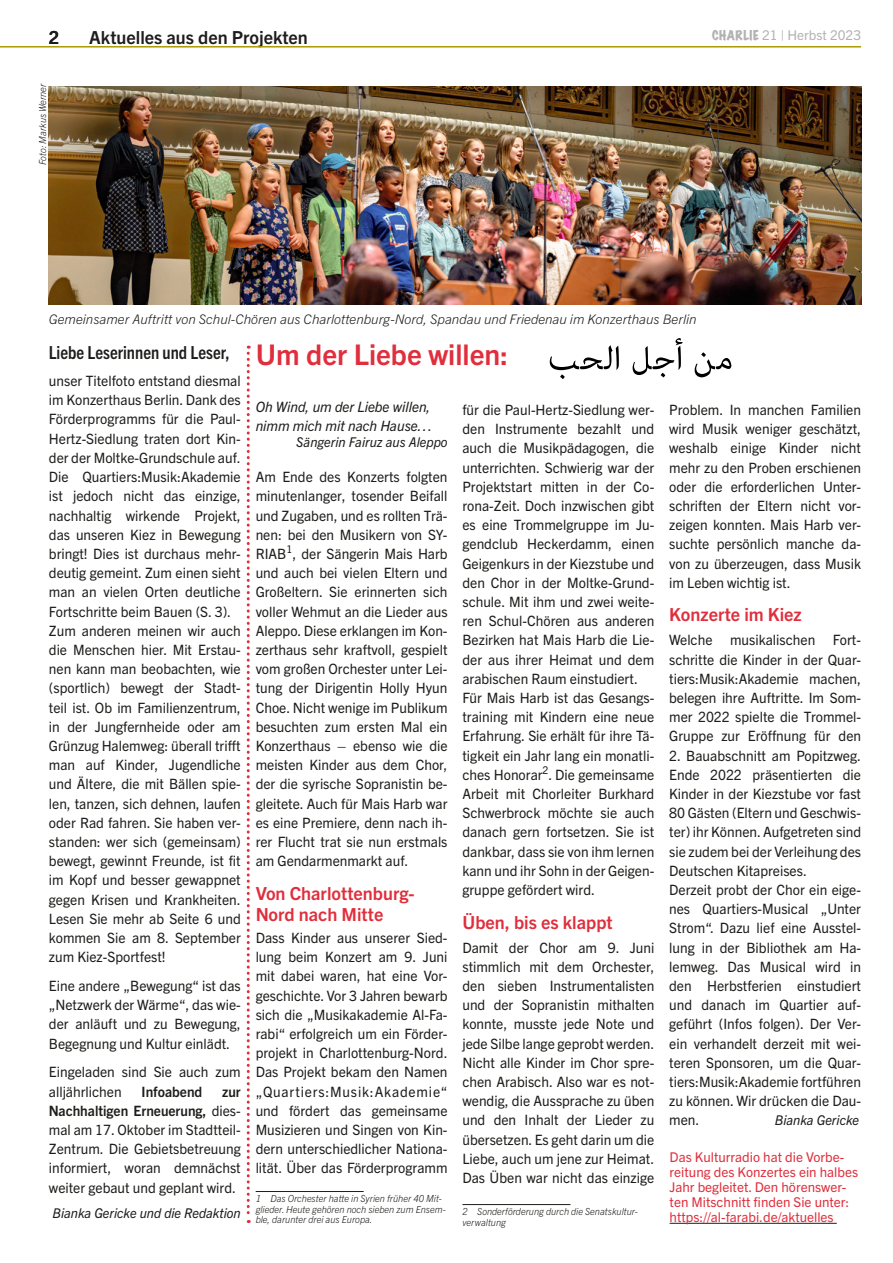
<style>
.page{position:relative;width:893px;height:1263px;background:#fff}
.page>*{position:absolute;margin:0;border:0;box-sizing:border-box;transform-origin:0 0}
.B-06-Kleine-head{font:700 28.5px "Trade Gothic Next LT Pro";color:#e02e3c}
.B-03-ZÜ-stadtumbau{font:700 18px/21px "Trade Gothic Next LT Pro";color:#e02e3c}
.C-Kolumnentitel-li{font:700 18px "Trade Gothic Next LT Pro";color:#1d1d1b}
.B-05-ZÜ_Stadtumbau{font:700 condensed 18px "Trade Gothic Next LT Pro";color:#1d1d1b}
.AA-Brot-fliess{font:14.25px/19.2px "Trade Gothic Next LT Pro";color:#1d1d1b;text-align:justify}
.A-03-Brot-libü{font:italic 14.25px/19.2px "Trade Gothic Next LT Pro";color:#1d1d1b}
.AA-Brot-fliess-2{font:700 14.25px "Trade Gothic Next LT Pro";color:#1d1d1b;scale:.96 1}
.A-24-franklin-gothic_klein{font:13.5px/15px "Trade Gothic Next LT Pro";color:#e02e3c}
.A-06-Autor{font:italic 13.5px "Trade Gothic Next LT Pro";color:#1d1d1b}
.t1{font:13.5px "Trade Gothic Next LT Pro";color:#b3b2b2}
.AA-Brot-fliess-3{font:italic 13.5px "Trade Gothic Next LT Pro";color:#1d1d1b}
.BD-BU-einfach{font:italic 300 13.2px "Trade Gothic Next LT Pro";color:#1d1d1b}
.BE_Copyr-Schwarz{font:italic 300 9.75px/10.5px "Trade Gothic Next LT Pro";color:#1d1d1b;scale:.96 1}
.s1{font-family:"Marker Felt";font-stretch:expanded;font-size:12.3px}
.s2{font-weight:700}
</style>
<div class="page">
<hr style="left:0;top:46px;width:861px;height:2px;background:#aa9b00">
<svg style="left:247px;top:346px;width:3px;height:877px"></svg>
<img style="left:49px;top:87px;width:812px;height:218px">
<hr style="left:256px;top:1191px;width:108px;height:1px;background:#1d1d1b">
<svg style="left:550px;top:338px;width:181px;height:41px"></svg>
<hr style="left:462px;top:1204px;width:108px;height:1px;background:#1d1d1b">
<hr style="left:670px;top:1223px;width:167px;height:1px;background:#1d1d1b">
<p class="C-Kolumnentitel-li" style="left:49px;top:25px;width:12px">2</p>
<p class="C-Kolumnentitel-li" style="left:89px;top:25px;width:220px">Aktuelles aus den Projekten</p>
<p class="t1" style="left:712px;top:26px;width:151px"><span class="s1">CHARLIE</span> 21 | Herbst 2023</p>
<p class="BE_Copyr-Schwarz" style="left:37px;top:165px;width:86px;rotate:-90deg">Foto: Markus Werner</p>
<p class="BD-BU-einfach" style="left:49px;top:310px;width:649px">Gemeinsamer Auftritt von Schul-Chören aus Charlottenburg-Nord, Spandau und Friedenau im Konzerthaus Berlin</p>
<p class="B-05-ZÜ_Stadtumbau" style="left:49px;top:340px;width:182px">Liebe Leserinnen und Leser,</p>
<p class="AA-Brot-fliess" style="left:49px;top:370px;width:193px">unser Titelfoto entstand diesmal im Konzerthaus Berlin. Dank des Förderprogramms für die Paul-Hertz-Siedlung traten dort Kin&shy;der der Moltke-Grundschule auf.</p>
<p class="AA-Brot-fliess" style="left:49px;top:466px;width:193px">Die Quartiers:Musik:Akademie ist jedoch nicht das einzige, nachhaltig wirkende Projekt, das unseren Kiez in Bewegung bringt! Dies ist durchaus mehr&shy;deutig gemeint. Zum einen sieht man an vielen Orten deutliche Fortschritte beim Bauen (S. 3).</p>
<p class="AA-Brot-fliess" style="left:49px;top:620px;width:193px">Zum anderen meinen wir auch die Menschen hier. Mit Erstau&shy;nen kann man beobachten, wie (sportlich) bewegt der Stadt&shy;teil ist. Ob im Familienzentrum, in der Jungfernheide oder am Grünzug Halemweg: überall trifft man auf Kinder, Jugendliche und Ältere, die mit Bällen spie&shy;len, tanzen, sich dehnen, laufen oder Rad fahren. Sie haben ver&shy;standen: wer sich (gemeinsam) bewegt, gewinnt Freunde, ist fit im Kopf und besser gewappnet gegen Krisen und Krankheiten.<br>Lesen Sie mehr ab Seite 6 und kommen Sie am 8. September zum Kiez-Sportfest!</p>
<p class="AA-Brot-fliess" style="left:49px;top:975px;width:193px">Eine andere „Bewegung“ ist das „Netzwerk der Wärme“, das wie&shy;der anläuft und zu Bewegung, Begegnung und Kultur einlädt.</p>
<p class="AA-Brot-fliess" style="left:49px;top:1062px;width:193px">Eingeladen sind Sie auch zum alljährlichen</p>
<p class="AA-Brot-fliess-2" style="left:142px;top:1081px;width:65px">Infoabend</p>
<p class="AA-Brot-fliess" style="left:49px;top:1081px;width:193px;text-indent:173px"><span class="s2">zur Nachhaltigen Erneuerung,</span> dies&shy;mal am 17. Oktober im Stadtteil-Zentrum. Die Gebietsbetreuung informiert, woran demnächst weiter gebaut und geplant wird.</p>
<p class="A-06-Autor" style="left:52px;top:1203px;width:190px">Bianka Gericke und die Redaktion</p>
<p class="B-06-Kleine-head" style="left:256px;top:335px;width:254px">Um der Liebe willen:</p>
<p class="A-03-Brot-libü" style="left:256px;top:396px;width:178px">Oh Wind, um der Liebe willen, nimm mich mit nach Hause…</p>
<p class="A-06-Autor" style="left:296px;top:433px;width:153px">Sängerin Fairuz aus Aleppo</p>
<p class="AA-Brot-fliess" style="left:256px;top:466px;width:193px">Am Ende des Konzerts folgten minutenlanger, tosender Beifall und Zugaben, und es rollten Trä&shy;nen: bei den Musikern von SY-RIAB<sup>1</sup>, der Sängerin Mais Harb und auch bei vielen Eltern und Großeltern. Sie erinnerten sich voller Wehmut an die Lieder aus Aleppo. Diese erklangen im Kon&shy;zerthaus sehr kraftvoll, gespielt vom großen Orchester unter Lei&shy;tung der Dirigentin Holly Hyun Choe. Nicht wenige im Publikum besuchten zum ersten Mal ein Konzerthaus – ebenso wie die meisten Kinder aus dem Chor, der die syrische Sopranistin be&shy;gleitete. Auch für Mais Harb war es eine Premiere, denn nach ih&shy;rer Flucht trat sie nun erstmals am Gendarmenmarkt auf.</p>
<p class="B-03-ZÜ-stadtumbau" style="left:256px;top:882px;width:160px">Von Charlottenburg-<br>Nord nach Mitte</p>
<p class="AA-Brot-fliess" style="left:256px;top:927px;width:193px">Dass Kinder aus unserer Sied&shy;lung beim Konzert am 9. Juni mit dabei waren, hat eine Vor&shy;geschichte. Vor 3 Jahren bewarb sich die „Musikakademie Al-Fa&shy;rabi“ erfolgreich um ein Förder&shy;projekt in Charlottenburg-Nord.<br>Das Projekt bekam den Namen „Quartiers:Musik:Akademie“ und fördert das gemeinsame Musizieren und Singen von Kin&shy;dern unterschiedlicher Nationa&shy;lität. Über das Förderprogramm</p>
<p class="BE_Copyr-Schwarz" style="left:256px;top:1192px;width:199px">1 Das Orchester hatte in Syrien früher 40 Mit&shy;glieder. Heute gehören noch sieben zum Ensem&shy;ble, darunter drei aus Europa.</p>
<p class="AA-Brot-fliess" style="left:462px;top:399px;width:193px">für die Paul-Hertz-Siedlung wer&shy;den Instrumente bezahlt und auch die Musikpädagogen, die unterrichten. Schwierig war der Projektstart mitten in der Co&shy;rona-Zeit. Doch inzwischen gibt es eine Trommelgruppe im Ju&shy;gendclub Heckerdamm, einen Geigenkurs in der Kiezstube und den Chor in der Moltke-Grund&shy;schule. Mit ihm und zwei weite&shy;ren Schul-Chören aus anderen Bezirken hat Mais Harb die Lie&shy;der aus ihrer Heimat und dem arabischen Raum einstudiert.</p>
<p class="AA-Brot-fliess" style="left:462px;top:687px;width:193px">Für Mais Harb ist das Gesangs&shy;training mit Kindern eine neue Erfahrung. Sie erhält für ihre Tä&shy;tigkeit ein Jahr lang ein monatli&shy;ches Honorar<sup>2</sup>. Die gemeinsame Arbeit mit Chorleiter Burkhard Schwerbrock möchte sie auch danach gern fortsetzen. Sie ist dankbar, dass sie von ihm lernen kann und ihr Sohn in der Geigen&shy;gruppe gefördert wird.</p>
<p class="B-03-ZÜ-stadtumbau" style="left:462px;top:910px;width:152px">Üben, bis es klappt</p>
<p class="AA-Brot-fliess" style="left:462px;top:937px;width:193px">Damit der Chor am 9. Juni stimmlich mit dem Orchester, den sieben Instrumentalisten und der Sopranistin mithalten konnte, musste jede Note und jede Silbe lange geprobt werden.<br>Nicht alle Kinder im Chor spre&shy;chen Arabisch. Also war es not&shy;wendig, die Aussprache zu üben und den Inhalt der Lieder zu übersetzen. Es geht darin um die Liebe, auch um jene zur Heimat.</p>
<p class="AA-Brot-fliess" style="left:462px;top:1167px;width:193px">Das Üben war nicht das einzige</p>
<p class="BE_Copyr-Schwarz" style="left:462px;top:1205px;width:184px">2 Sonderförderung durch die Senatskultur&shy;verwaltung</p>
<p class="AA-Brot-fliess" style="left:669px;top:399px;width:193px">Problem. In manchen Familien wird Musik weniger geschätzt, weshalb einige Kinder nicht mehr zu den Proben erschienen oder die erforderlichen Unter&shy;schriften der Eltern nicht vor&shy;zeigen konnten. Mais Harb ver&shy;suchte persönlich manche da&shy;von zu überzeugen, dass Musik im Leben wichtig ist.</p>
<p class="B-03-ZÜ-stadtumbau" style="left:669px;top:603px;width:134px">Konzerte im Kiez</p>
<p class="AA-Brot-fliess" style="left:669px;top:630px;width:193px">Welche musikalischen Fort&shy;schritte die Kinder in der Quar&shy;tiers:Musik:Akademie machen, belegen ihre Auftritte. Im Som&shy;mer 2022 spielte die Trommel-Gruppe zur Eröffnung für den</p>
<p class="AA-Brot-fliess" style="left:669px;top:745px;width:193px">2. Bauabschnitt am Popitzweg.<br>Ende 2022 präsentierten die Kinder in der Kiezstube vor fast 80 Gästen (Eltern und Geschwis&shy;ter) ihr Können. Aufgetreten sind sie zudem bei der Verleihung des Deutschen Kitapreises.</p>
<p class="AA-Brot-fliess" style="left:669px;top:879px;width:193px">Derzeit probt der Chor ein eige&shy;nes Quartiers-Musical „Unter Strom“. Dazu lief eine Ausstel&shy;lung in der Bibliothek am Ha&shy;lemweg. Das Musical wird in den Herbstferien einstudiert und danach im Quartier auf&shy;geführt (Infos folgen). Der Ver&shy;ein verhandelt derzeit mit wei&shy;teren Sponsoren, um die Quar&shy;tiers:Musik:Akademie fortführen zu können. Wir drücken die Dau&shy;men.</p>
<p class="AA-Brot-fliess-3" style="left:775px;top:1111px;width:86px">Bianka Gericke</p>
<p class="A-24-franklin-gothic_klein" style="left:670px;top:1148px;width:190px">Das Kulturradio hat die Vorbe&shy;reitung des Konzertes ein halbes<br>Jahr begleitet. Den hörenswer&shy;ten Mitschnitt finden Sie unter: https://al-farabi.de/aktuelles</p>
</div>
